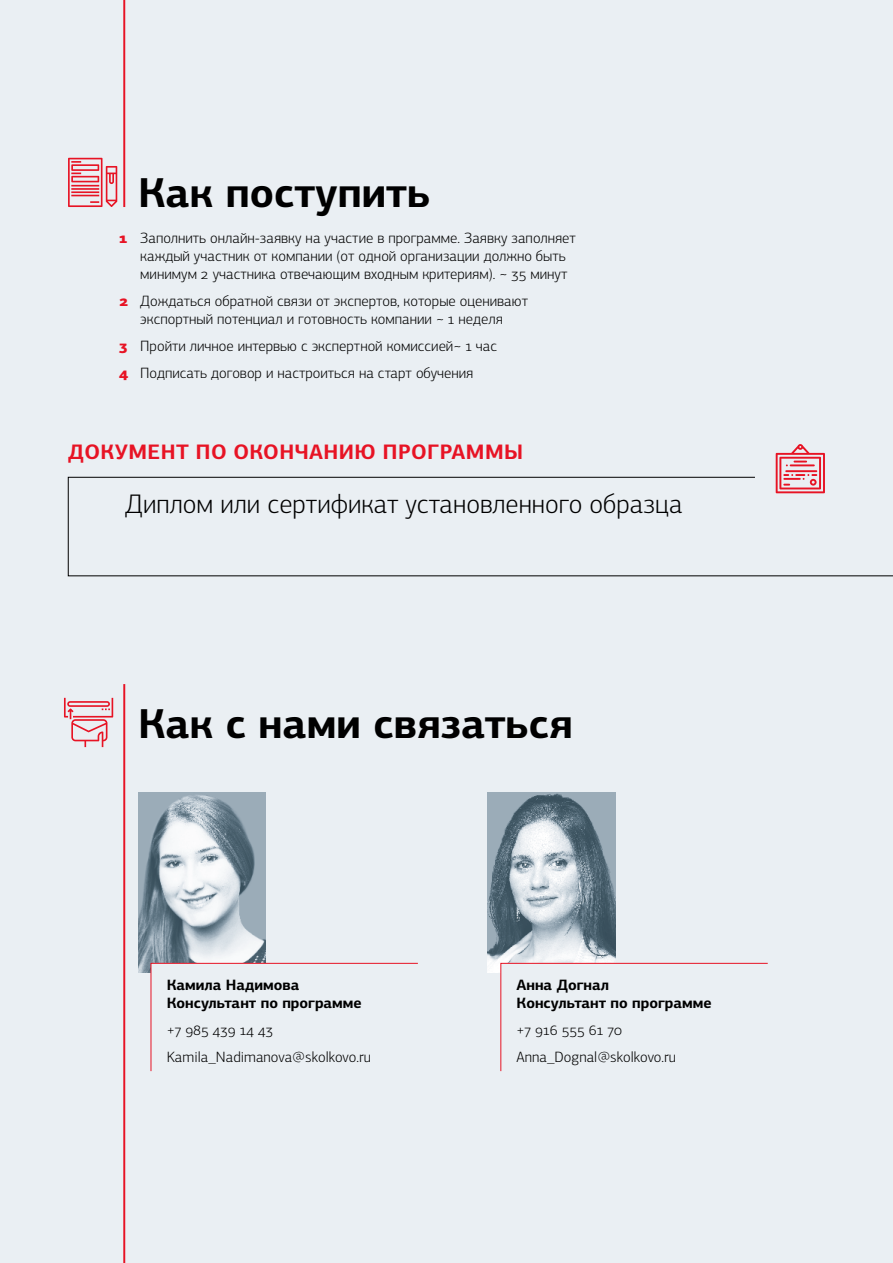
<style>
.page{position:relative;width:893px;height:1263px;background:#eaeff3}
.page>*{position:absolute;margin:0;border:0;box-sizing:border-box;transform-origin:0 0}
.t1{font:700 42px "PF Centro Sans Pro";color:#000}
.t2{font:300 27px "PF Centro Sans Pro";color:#000}
.t3{font:700 21px "PF Centro Sans Pro";letter-spacing:.02em;color:#e71324}
.t4{font:300 15px/18px "PF Centro Sans Pro";color:#000}
.t5{font:700 15px/18px "PF Centro Sans Pro";color:#000}
.s1{font-weight:900;color:#e71324}
</style>
<div class="page">
<img style="left:138px;top:792px;width:127px;height:180px">
<img style="left:488px;top:792px;width:127px;height:180px">
<hr style="left:123px;top:0;width:2px;height:207px;background:#e71324">
<hr style="left:123px;top:684px;width:2px;height:579px;background:#e71324">
<svg style="left:68px;top:477px;width:825px;height:99px"></svg>
<svg style="left:68px;top:158px;width:49px;height:49px"></svg>
<svg style="left:64px;top:698px;width:49px;height:49px"></svg>
<svg style="left:776px;top:444px;width:49px;height:49px"></svg>
<svg style="left:151px;top:963px;width:267px;height:108px"></svg>
<svg style="left:500px;top:963px;width:268px;height:108px"></svg>
<h1 class="t1" style="left:138px;top:166px;width:294px">Как поступить</h1>
<p class="t4" style="left:140px;top:229px;width:437px;text-indent:-21px"><span class="s1">1</span> Заполнить онлайн-заявку на участие в программе. Заявку заполняет каждый участник от компании (от одной организации должно быть минимум 2 участника отвечающим входным критериям). ~ 35 минут</p>
<p class="t4" style="left:119px;top:292px;width:410px;text-align:center"><span class="s1">2</span> Дождаться обратной связи от экспертов, которые оценивают экспортный потенциал и готовность компании ~ 1 неделя</p>
<p class="t4" style="left:119px;top:333px;width:379px;line-height:27px"><span class="s1">3</span> Пройти личное интервью с экспертной комиссией~ 1 час<br><span class="s1">4</span> Подписать договор и настроиться на старт обучения</p>
<h3 class="t3" style="left:68px;top:439px;width:456px">ДОКУМЕНТ ПО ОКОНЧАНИЮ ПРОГРАММЫ</h3>
<h2 class="t2" style="left:125px;top:488px;width:559px">Диплом или сертификат установленного образца</h2>
<h1 class="t1" style="left:138px;top:697px;width:436px">Как с нами связаться</h1>
<p class="t5" style="left:167px;top:976px;width:196px">Камила Надимова<br>Консультант по программе</p>
<p class="t5" style="left:516px;top:976px;width:196px">Анна Догнал<br>Консультант по программе</p>
<p class="t4" style="left:167px;top:1017px;width:206px;line-height:27px">+7 985 439 14 43<br>Kamila_Nadimanova@skolkovo.ru</p>
<p class="t4" style="left:516px;top:1017px;width:161px;line-height:27px">+7 916 555 61 70<br>Anna_Dognal@skolkovo.ru</p>
</div>
